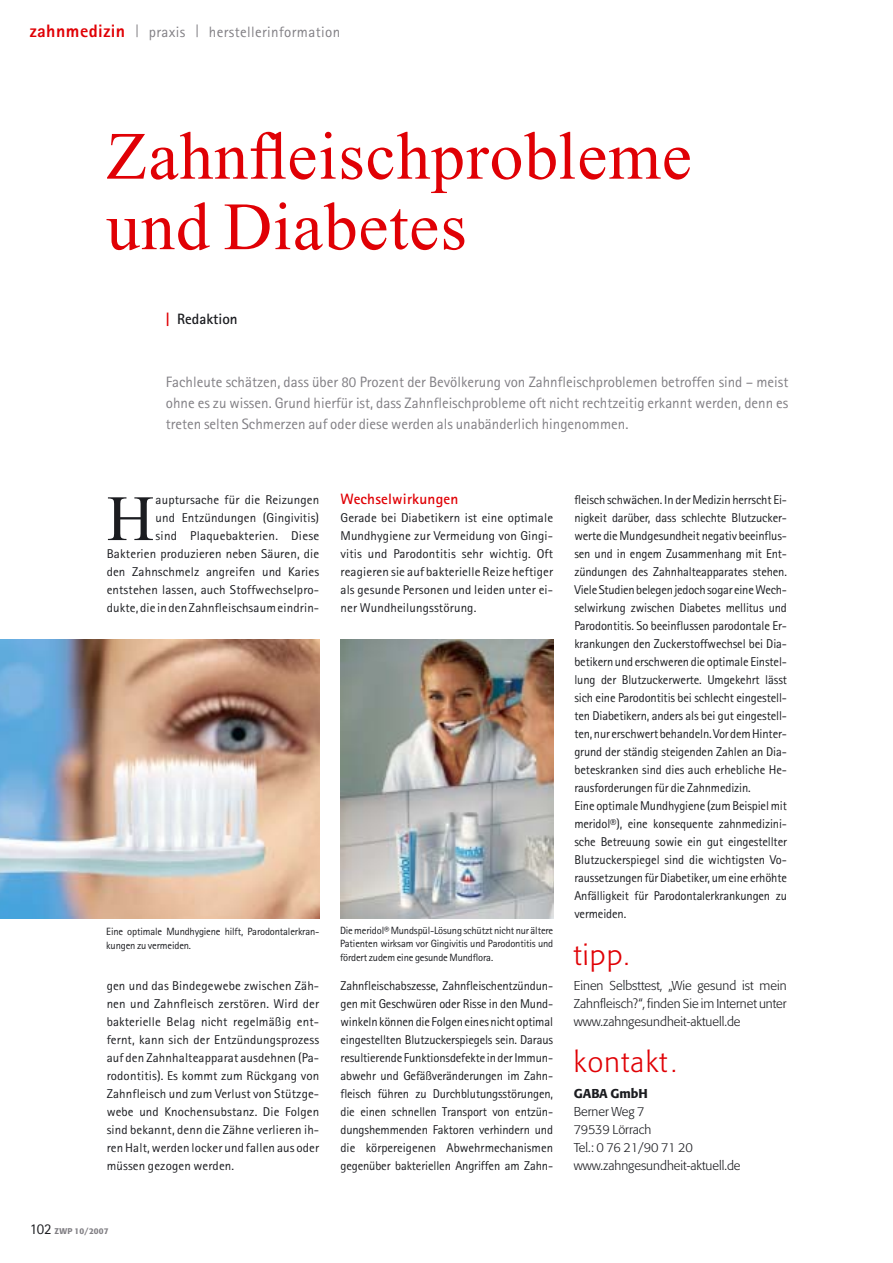
<style>
.page{position:relative;width:893px;height:1263px;background:#fff}
.page>*{position:absolute;margin:0;border:0;box-sizing:border-box;transform-origin:0 0}
.t1{font:67.5px/70.5px "Times";letter-spacing:.015em;color:#e00005}
.t2{font:64.5px "Times";color:#1b1c20}
.t3{font:300 28.5px "Formata";letter-spacing:.05em;color:#e00005}
.t4{font:800 18px "Rotis Sans Serif";letter-spacing:.025em;color:#e00005}
.t5{font:15px/21px "Rotis Sans Serif";color:#817f84;text-align:justify}
.t6{font:15px "Rotis Sans Serif";letter-spacing:.025em;color:#817f84}
.t7{font:700 15px "Rotis Sans Serif";letter-spacing:.01em;color:#e00005}
.t8{font:700 15px "Rotis Sans Serif";color:#1b1c20}
.t9{font:12.75px/18px "Rotis Sans Serif";letter-spacing:-.01em;color:#1b1c20;text-align:justify}
.t10{font:12.75px/18px "Rotis Sans Serif";letter-spacing:.01em;color:#1b1c20;text-align:right}
.t11{font:300 12.75px/18px "Formata";color:#1b1c20;text-align:justify}
.t12{font:500 12.75px "Formata";color:#1b1c20}
.t13{font:10.5px/13.5px "Rotis Sans Serif";letter-spacing:-.015em;color:#1b1c20}
.t14{font:500 8.25px "Formata";letter-spacing:.02em;color:#817f84}
.s1{color:#e00005}
.s2{font-family:"Rotis Sans Serif";font-weight:400;font-size:15px;color:#1b1c20}
.s3{font-size:24px}
</style>
<div class="page">
<svg style="left:197px;top:24px;width:1px;height:13px"></svg>
<svg style="left:137px;top:24px;width:1px;height:13px"></svg>
<img style="left:0;top:639px;width:320px;height:279px">
<img style="left:340px;top:639px;width:213px;height:279px">
<h3 class="t4" style="left:30px;top:25px;width:97px">zahnmedizin</h3>
<p class="t5" style="left:149px;top:23px;width:38px">praxis</p>
<p class="t6" style="left:209px;top:27px;width:133px">herstellerinformation</p>
<h1 class="t1" style="left:106px;top:127px;width:587px">Zahnfleischprobleme und Diabetes</h1>
<p class="t8" style="left:166px;top:314px;width:73px"><span class="s1">|</span> Redaktion</p>
<p class="t5" style="left:166px;top:373px;width:624px">Fachleute schätzen, dass über 80 Prozent der Bevölkerung von Zahnfleischproblemen betroffen sind – meist ohne es zu wissen. Grund hierfür ist, dass Zahnfleischprobleme oft nicht rechtzeitig erkannt werden, denn es treten selten Schmerzen auf oder diese werden als unabänderlich hingenommen.</p>
<p class="t10" style="left:107px;top:492px;width:214px">auptursache für die Reizungen<br>und Entzündungen (Gingivitis)<br>sind Plaquebakterien. Diese Bakterien produzieren neben Säuren, die den Zahnschmelz angreifen und Karies entstehen lassen, auch Stoffwechselpro&shy;dukte, die in den Zahnfleischsaum eindrin-</p>
<h2 class="t2" style="left:107px;top:495px;width:49px">H</h2>
<p class="t7" style="left:340px;top:494px;width:119px">Wechselwirkungen</p>
<p class="t9" style="left:340px;top:510px;width:214px">Gerade bei Diabetikern ist eine optimale Mundhygiene zur Vermeidung von Gingi&shy;vitis und Parodontitis sehr wichtig. Oft reagieren sie auf bakterielle Reize heftiger als gesunde Personen und leiden unter ei&shy;ner Wundheilungsstörung.</p>
<p class="t13" style="left:106px;top:926px;width:215px">Eine optimale Mundhygiene hilft, Parodontalerkran&shy;kungen zu vermeiden.</p>
<p class="t13" style="left:340px;top:925px;width:215px;text-align:justify">Die meridol® Mundspül-Lösung schützt nicht nur ältere Patienten wirksam vor Gingivitis und Parodontitis und fördert zudem eine gesunde Mundflora.</p>
<p class="t9" style="left:107px;top:978px;width:214px">gen und das Bindegewebe zwischen Zäh&shy;nen und Zahnfleisch zerstören. Wird der bakterielle Belag nicht regelmäßig ent&shy;fernt, kann sich der Entzündungsprozess auf den Zahnhalteapparat ausdehnen (Pa&shy;rodontitis). Es kommt zum Rückgang von Zahnfleisch und zum Verlust von Stützge&shy;webe und Knochensubstanz. Die Folgen sind bekannt, denn die Zähne verlieren ih&shy;ren Halt, werden locker und fallen aus oder müssen gezogen werden.</p>
<p class="t14" style="left:30px;top:1227px;width:80px"><span class="s2">102</span> ZWP 10/2007</p>
<p class="t9" style="left:340px;top:978px;width:214px">Zahnfleischabszesse, Zahnfleischentzündun&shy;gen mit Geschwüren oder Risse in den Mund&shy;winkeln können die Folgen eines nicht optimal eingestellten Blutzuckerspiegels sein. Daraus resultierende Funktionsdefekte in der Immun&shy;abwehr und Gefäßveränderungen im Zahn&shy;fleisch führen zu Durchblutungsstörungen, die einen schnellen Transport von entzün&shy;dungshemmenden Faktoren verhindern und die körpereigenen Abwehrmechanismen gegenüber bakteriellen Angriffen am Zahn-</p>
<p class="t9" style="left:574px;top:492px;width:214px;text-align:left">fleisch schwächen. In der Medizin herrscht Ei&shy;nigkeit darüber, dass schlechte Blutzucker&shy;werte die Mundgesundheit negativ beeinflus&shy;sen und in engem Zusammenhang mit Ent&shy;zündungen des Zahnhalteapparates stehen.<br>Viele Studien belegen jedoch sogar eine Wech&shy;selwirkung zwischen Diabetes mellitus und Parodontitis. So beeinflussen parodontale Er&shy;krankungen den Zuckerstoffwechsel bei Dia&shy;betikern und erschweren die optimale Einstel&shy;lung der Blutzuckerwerte. Umgekehrt lässt sich eine Parodontitis bei schlecht eingestell&shy;ten Diabetikern, anders als bei gut eingestell&shy;ten, nur erschwert behandeln. Vor dem Hinter&shy;grund der ständig steigenden Zahlen an Dia&shy;beteskranken sind dies auch erhebliche He&shy;rausforderungen für die Zahnmedizin.<br>Eine optimale Mundhygiene (zum Beispiel mit meridol®), eine konsequente zahnmedizini&shy;sche Betreuung sowie ein gut eingestellter Blutzuckerspiegel sind die wichtigsten Vo&shy;raussetzungen für Diabetiker, um eine erhöhte Anfälligkeit für Parodontalerkrankungen zu vermeiden.</p>
<h3 class="t3" style="left:574px;top:942px;width:57px">tipp<span class="s3">.</span></h3>
<p class="t11" style="left:574px;top:977px;width:214px">Einen Selbsttest, „Wie gesund ist mein Zahnfleisch?“, finden Sie im Internet unter www.zahngesundheit-aktuell.de</p>
<h3 class="t3" style="left:574px;top:1050px;width:104px">kontakt <span class="s3">.</span></h3>
<p class="t12" style="left:574px;top:1088px;width:76px">GABA GmbH</p>
<p class="t11" style="left:574px;top:1103px;width:168px;text-align:left">Berner Weg 7<br>79539 Lörrach<br>Tel.: 0 76 21/90 71 20 www.zahngesundheit-aktuell.de</p>
</div>
